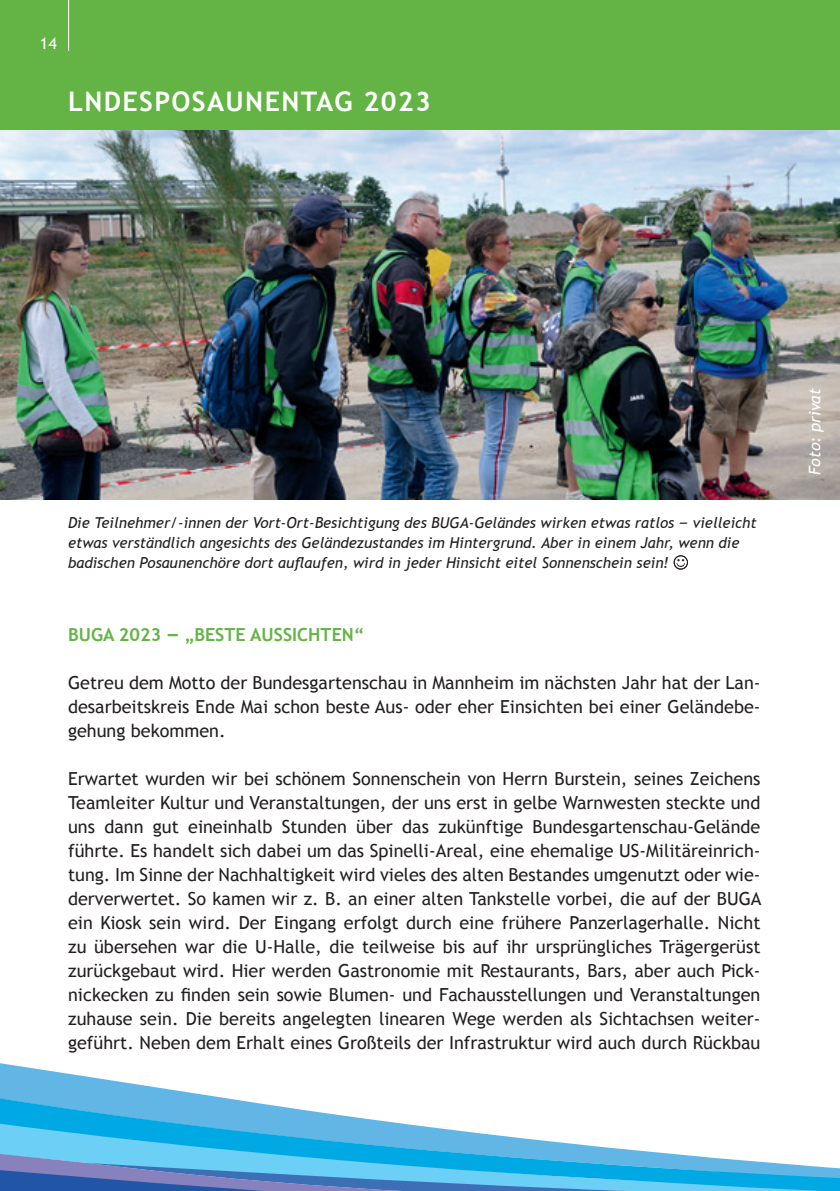
<style>
.page{position:relative;width:840px;height:1191px;background:#fff}
.page>*{position:absolute;margin:0;border:0;box-sizing:border-box;transform-origin:0 0}
.t1{font:700 27px "Trebuchet MS";letter-spacing:.05em;color:#fff}
.t2{font:18px/24px "Trebuchet MS";color:#231f20;text-align:justify}
.t3{font:700 18px "Trebuchet MS";color:#63b445}
.t4{font:italic 16px "Trebuchet MS";color:#fff}
.t5{font:16px "Trebuchet MS";color:#fff}
.t6{font:italic 15px/20px "Trebuchet MS";color:#231f20}
.s1{font-family:"Verdana";font-style:normal}
.s2{font-family:"Verdana"}
</style>
<div class="page">
<div style="left:0;top:0;width:839px;height:130px;background:#63b445"></div>
<img style="left:0;top:130px;width:839px;height:369px">
<svg style="left:673px;top:555px;width:14px;height:14px"></svg>
<svg style="left:0;top:1063px;width:250px;height:39px"></svg>
<svg style="left:0;top:1102px;width:405px;height:22px;fill:#61b6e6"></svg>
<svg style="left:0;top:1124px;width:839px;height:67px"></svg>
<hr style="left:68px;top:0;width:1px;height:51px;background:#fff">
<p class="t5" style="left:40px;top:33px;width:18px">14</p>
<h1 class="t1" style="left:68px;top:84px;width:34px">LNDES</h1>
<h1 class="t1" style="left:154px;top:84px;width:37px">POSAUNENTAG</h1>
<h1 class="t1" style="left:363px;top:84px;width:69px">2023</h1>
<p class="t6" style="left:68px;top:512px;width:689px">Die Teilnehmer/-innen der Vort-Ort-Besichtigung des BUGA-Geländes wirken etwas ratlos <span class="s1">–</span> vielleicht etwas verständlich angesichts des Geländezustandes im Hintergrund. Aber in einem Jahr, wenn die badischen Posaunenchöre dort auflaufen, wird in jeder Hinsicht eitel Sonnenschein sein!</p>
<p class="t3" style="left:68px;top:623px;width:148px">BUGA 2023 <span class="s2">–</span> „BESTE</p>
<p class="t3" style="left:250px;top:623px;width:21px">AUSSI</p>
<p class="t3" style="left:297px;top:623px;width:23px">CHTEN</p>
<p class="t3" style="left:354px;top:623px;width:12px">“</p>
<p class="t2" style="left:68px;top:670px;width:693px">Getreu dem Motto der Bundesgartenschau in Mannheim im nächsten Jahr hat der Lan&shy;desarbeitskreis Ende Mai schon beste Aus- oder eher Einsichten bei einer Geländebe&shy;gehung bekommen.</p>
<p class="t2" style="left:68px;top:766px;width:694px">Erwartet wurden wir bei schönem Sonnenschein von Herrn Burstein, seines Zeichens Teamleiter Kultur und Veranstaltungen, der uns erst in gelbe Warnwesten steckte und uns dann gut eineinhalb Stunden über das zukünftige Bundesgartenschau-Gelände führte. Es handelt sich dabei um das Spinelli-Areal, eine ehemalige US-Militäreinrich&shy;tung. Im Sinne der Nachhaltigkeit wird vieles des alten Bestandes umgenutzt oder wie&shy;derverwertet. So kamen wir z. B. an einer alten Tankstelle vorbei, die auf der BUGA ein Kiosk sein wird. Der Eingang erfolgt durch eine frühere Panzerlagerhalle. Nicht zu übersehen war die U-Halle, die teilweise bis auf ihr ursprüngliches Trägergerüst zurückgebaut wird. Hier werden Gastronomie mit Restaurants, Bars, aber auch Pick&shy;nickecken zu finden sein sowie Blumen- und Fachausstellungen und Veranstaltungen zuhause sein. Die bereits angelegten linearen Wege werden als Sichtachsen weiter&shy;geführt. Neben dem Erhalt eines Großteils der Infrastruktur wird auch durch Rückbau</p>
<p class="t4" style="left:805px;top:475px;width:88px;rotate:-90deg">Foto: privat</p>
</div>
